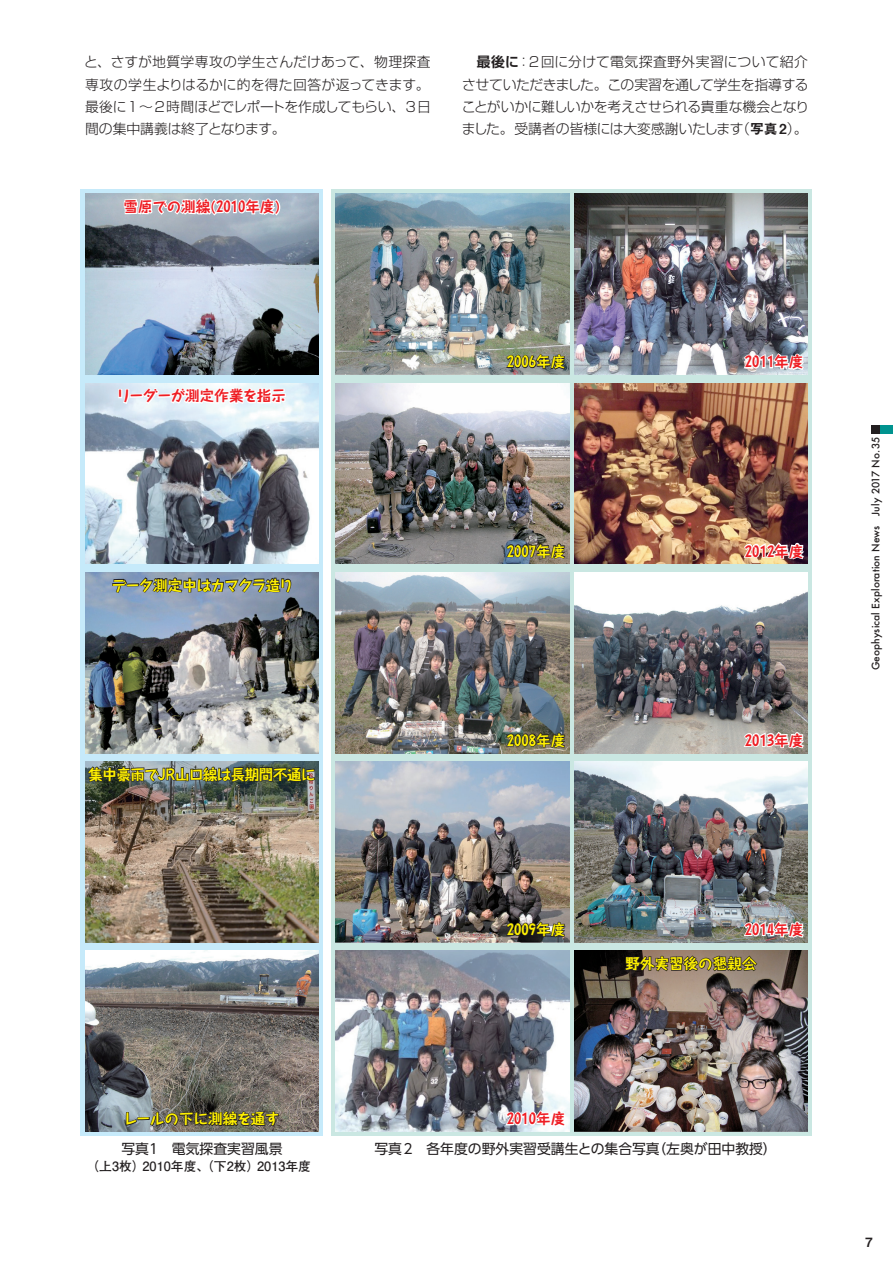
<style>
.page{position:relative;width:893px;height:1263px;background:#fff}
.page>*{position:absolute;margin:0;border:0;box-sizing:border-box;transform-origin:0 0}
.t1{font:700 14.55px "Taka Hand Std";letter-spacing:.01em;color:#ee1d23}
.t2{font:700 14.55px "Taka Hand Std";color:#fff101}
.t3{font:700 14.55px "Taka Hand Std";letter-spacing:-.03em;color:#fff101}
.t4{font:700 14.55px "Taka Hand Std";letter-spacing:-.04em;color:#fff101}
.t5{font:700 14.55px "Taka Hand Std";letter-spacing:-.03em;color:#ee1d23}
.t6{font:300 13.8px/22.4px "Shin Go Pro";letter-spacing:-.02em;color:#231f20;text-align:justify}
.t7{font:13.8px "UD Shin Go Pro";color:#231f20}
.t8{font:700 12.75px "Futo Go B101 Pro";color:#231f20}
.t9{font:12.75px "Midashi Go Pro MB31";color:#231f20}
.t10{font:500 10.05px "Futura";letter-spacing:.01em;color:#231f20}
.s1{font-family:"Shin Go Pro De";font-weight:700}
.s2{font-family:"Midashi Go Pro MB31";font-weight:400}
</style>
<div class="page">
<div style="left:872px;top:425px;width:21px;height:9px;background:#00938f"></div>
<div style="left:872px;top:425px;width:8px;height:9px;background:#231f20"></div>
<div style="left:81px;top:190px;width:242px;height:946px;background:#c6eafa"></div>
<img style="left:85px;top:194px;width:234px;height:181px">
<img style="left:85px;top:383px;width:234px;height:181px">
<img style="left:85px;top:572px;width:234px;height:181px">
<img style="left:85px;top:761px;width:234px;height:181px">
<img style="left:85px;top:951px;width:234px;height:180px">
<svg style="left:123px;top:189px;width:170px;height:32px"></svg>
<svg style="left:117px;top:384px;width:170px;height:22px"></svg>
<svg style="left:111px;top:576px;width:181px;height:18px"></svg>
<svg style="left:87px;top:761px;width:229px;height:28px"></svg>
<svg style="left:125px;top:1104px;width:155px;height:24px"></svg>
<div style="left:332px;top:190px;width:480px;height:946px;background:#cae7e2"></div>
<img style="left:336px;top:194px;width:234px;height:181px">
<img style="left:336px;top:383px;width:234px;height:181px">
<img style="left:336px;top:572px;width:234px;height:181px">
<img style="left:336px;top:761px;width:234px;height:181px">
<img style="left:336px;top:951px;width:234px;height:180px">
<svg style="left:505px;top:353px;width:65px;height:17px"></svg>
<svg style="left:505px;top:542px;width:65px;height:18px"></svg>
<svg style="left:505px;top:731px;width:65px;height:18px"></svg>
<svg style="left:505px;top:921px;width:65px;height:17px"></svg>
<svg style="left:504px;top:1107px;width:66px;height:21px"></svg>
<img style="left:574px;top:194px;width:234px;height:181px">
<img style="left:574px;top:383px;width:234px;height:181px">
<img style="left:574px;top:572px;width:234px;height:181px">
<img style="left:574px;top:761px;width:234px;height:181px">
<img style="left:574px;top:951px;width:234px;height:180px">
<svg style="left:742px;top:350px;width:66px;height:21px"></svg>
<svg style="left:742px;top:540px;width:66px;height:21px"></svg>
<svg style="left:742px;top:729px;width:66px;height:21px"></svg>
<svg style="left:742px;top:918px;width:66px;height:21px"></svg>
<svg style="left:624px;top:953px;width:134px;height:20px"></svg>
<p class="t6" style="left:84px;top:49px;width:348px">と、さすが地質学専攻の学生さんだけあって、物理探査専攻の学生よりはるかに的を得た回答が返ってきます。最後に1～2時間ほどでレポートを作成してもらい、3日間の集中講義は終了となります。</p>
<p class="t6" style="left:462px;top:49px;width:349px;text-indent:15px"><span class="s1">最後に</span>：2回に分けて電気探査野外実習について紹介させていただきました。この実習を通して学生を指導することがいかに難しいかを考えさせられる貴重な機会となりました。受講者の皆様には大変感謝いたします（<span class="s2">写真2</span>）。</p>
<p class="t1" style="left:124px;top:196px;width:158px">雪原での測線(2010年度)</p>
<p class="t5" style="left:117px;top:386px;width:171px">リーダーが測定作業を指示</p>
<p class="t4" style="left:112px;top:575px;width:183px">データ測定中はカマクラ造り</p>
<p class="t3" style="left:88px;top:764px;width:229px">集中豪雨でJR山口線は長期間不通に</p>
<p class="t2" style="left:123px;top:1108px;width:158px">レールの下に測線を通す</p>
<p class="t2" style="left:507px;top:352px;width:60px">2006年度</p>
<p class="t2" style="left:507px;top:541px;width:60px">2007年度</p>
<p class="t1" style="left:745px;top:352px;width:60px">2011年度</p>
<p class="t1" style="left:745px;top:541px;width:60px">2012年度</p>
<p class="t2" style="left:507px;top:730px;width:60px">2008年度</p>
<p class="t1" style="left:745px;top:730px;width:60px">2013年度</p>
<p class="t2" style="left:507px;top:919px;width:60px">2009年度</p>
<p class="t1" style="left:507px;top:1108px;width:60px">2010年度</p>
<p class="t1" style="left:745px;top:919px;width:60px">2014年度</p>
<p class="t2" style="left:625px;top:953px;width:133px">野外実習後の懇親会</p>
<p class="t7" style="left:121px;top:1138px;width:163px">写真1　電気探査実習風景</p>
<p class="t7" style="left:374px;top:1138px;width:404px">写真2　各年度の野外実習受講生との集合写真（左奥が田中教授）</p>
<p class="t8" style="left:86px;top:1156px;width:226px">（上3枚）2010年度、（下2枚）2013年度</p>
<p class="t10" style="left:869px;top:670px;width:235px;rotate:-90deg">Geophysical Exploration News July 2017 No.35</p>
<p class="t9" style="left:865px;top:1231px;width:9px">7</p>
</div>
